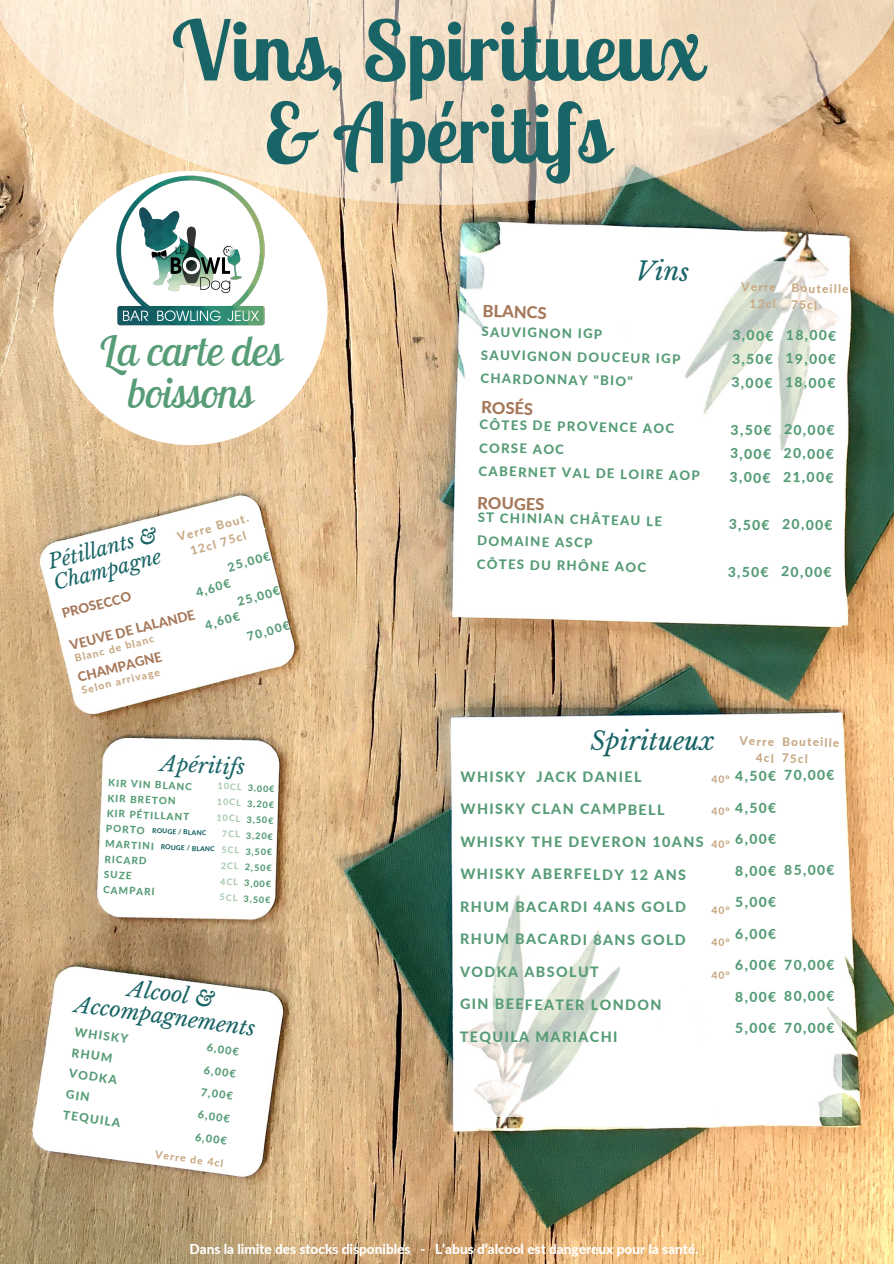
<style>
.page{position:relative;width:894px;height:1264px;background:#fff}
.page>*{position:absolute;margin:0;border:0;box-sizing:border-box;transform-origin:0 0}
.t1{font:700 82.5px "Lobster Two";color:#196466}
.t2{font:italic 42.3px/41.7px "Lobster Two";color:#569c76;text-align:center}
.t3{font:italic 25.35px "Libre Baskerville";color:#196466}
.t4{font:italic 21.3px "Libre Baskerville";color:#196466}
.t5{font:italic 21px "Libre Baskerville";color:#196466}
.t6{font:italic 19.95px "Libre Baskerville";color:#196466}
.t7{font:800 16.5px "Lato";color:#a6785a}
.t8{font:800 14.25px "Lato";letter-spacing:.095em;color:#569c76}
.t9{font:800 13.8px "Lato";letter-spacing:.1em;color:#569c76}
.t10{font:800 13.65px "Lato";color:#fff}
.t11{font:800 13.35px "Lato";color:#a6785a}
.t12{font:800 13.2px/23.1px "Lato";color:#569c76}
.t13{font:800 12px "Lato";color:#569c76}
.t14{font:800 11.85px "Lato";color:#c8aa86}
.t15{font:800 11.85px "Lato";color:#569c76}
.t16{font:800 10.8px "Lato";color:#569c76}
.t17{font:800 10.5px "Lato";color:#c8aa86}
.t18{font:800 10.35px "Lato";letter-spacing:.1em;color:#c8aa86}
.t19{font:800 9.9px "Lato";color:#569c76}
.t20{font:800 9px "Lato";color:#569c76}
.t21{font:800 9px "Lato";color:#adccb3}
.t22{font:800 6.75px "Lato";color:#196466}
</style>
<div class="page">
<img style="left:0;top:205px;width:893px;height:1058px">
<svg style="left:53px;top:205px;width:274px;height:240px"></svg>
<img style="left:83px;top:205px;width:214px;height:152px">
<svg style="left:459px;top:254px;width:385px;height:334px"></svg>
<div style="left:463px;top:772px;width:378px;height:345px;background:#fff"></div>
<svg style="left:73px;top:644px;width:204px;height:54px"></svg>
<svg style="left:510px;top:449px;width:223px;height:7px"></svg>
<svg style="left:0;top:0;width:893px;height:205px;background:#edd6ba"></svg>
<svg style="left:66px;top:1089px;width:23px;height:12px"></svg>
<svg style="left:755px;top:753px;width:18px;height:9px"></svg>
<svg style="left:222px;top:830px;width:18px;height:7px"></svg>
<svg style="left:222px;top:846px;width:17px;height:7px"></svg>
<svg style="left:221px;top:861px;width:17px;height:8px"></svg>
<svg style="left:220px;top:877px;width:18px;height:8px"></svg>
<svg style="left:220px;top:893px;width:17px;height:8px"></svg>
<p class="t1" style="left:171px;top:-2px;width:530px">Vins, Spiritueux</p>
<p class="t1" style="left:264px;top:80px;width:345px">&amp; Apéritifs</p>
<p class="t2" style="left:99px;top:329px;width:185px">La carte des boissons</p>
<p class="t14" style="left:176px;top:530px;width:75px;rotate:-16deg">Verre Bout.</p>
<p class="t6" style="left:46px;top:550px;width:113px;rotate:-14deg">Pétillants &amp;</p>
<p class="t14" style="left:188px;top:544px;width:59px;rotate:-16deg">12cl 75cl</p>
<p class="t13" style="left:194px;top:585px;width:37px;rotate:-16deg">4,60€</p>
<p class="t13" style="left:203px;top:618px;width:37px;rotate:-16deg">4,60€</p>
<p class="t13" style="left:226px;top:560px;width:45px;rotate:-16deg">25,00€</p>
<p class="t13" style="left:236px;top:595px;width:45px;rotate:-16deg">25,00€</p>
<p class="t13" style="left:245px;top:630px;width:45px;rotate:-16deg">70,00€</p>
<p class="t6" style="left:51px;top:571px;width:112px;rotate:-14deg">Champagne</p>
<p class="t11" style="left:60px;top:605px;width:72px;rotate:-14deg">PROSECCO</p>
<p class="t11" style="left:68px;top:637px;width:130px;rotate:-14deg">VEUVE DE LALANDE</p>
<p class="t17" style="left:73px;top:652px;width:83px;rotate:-14deg">Blanc de blanc</p>
<p class="t11" style="left:76px;top:669px;width:88px;rotate:-14deg">CHAMPAGNE</p>
<p class="t17" style="left:80px;top:684px;width:82px;rotate:-14deg">Selon arrivage</p>
<p class="t7" style="left:483px;top:300px;width:66px;rotate:2deg">BLANCS</p>
<p class="t3" style="left:636px;top:255px;width:55px;rotate:1deg">Vins</p>
<p class="t12" style="left:481px;top:320px;width:122px;rotate:1deg">SAUVIGNON IGP</p>
<p class="t12" style="left:481px;top:343px;width:201px;rotate:1deg">SAUVIGNON DOUCEUR IGP</p>
<p class="t12" style="left:480px;top:366px;width:154px;rotate:1deg">CHARDONNAY "BIO"</p>
<p class="t12" style="left:479px;top:413px;width:196px;rotate:1deg">CÔTES DE PROVENCE AOC</p>
<p class="t12" style="left:479px;top:436px;width:86px;rotate:1deg">CORSE AOC</p>
<p class="t12" style="left:479px;top:459px;width:222px;rotate:1deg">CABERNET VAL DE LOIRE AOP</p>
<p class="t12" style="left:478px;top:505px;width:186px;rotate:1deg">ST CHINIAN CHÂTEAU LE<br>DOMAINE ASCP</p>
<p class="t12" style="left:477px;top:552px;width:171px;rotate:1deg">CÔTES DU RHÔNE AOC</p>
<p class="t7" style="left:481px;top:397px;width:53px;rotate:2deg">ROSÉS</p>
<p class="t7" style="left:477px;top:492px;width:69px;rotate:2deg">ROUGES</p>
<p class="t14" style="left:741px;top:279px;width:36px;rotate:1deg">Verre</p>
<p class="t14" style="left:749px;top:296px;width:28px;rotate:1deg">12cl</p>
<p class="t14" style="left:791px;top:281px;width:59px;rotate:1deg">Bouteille</p>
<p class="t14" style="left:791px;top:297px;width:28px;rotate:1deg">75cl</p>
<p class="t9" style="left:732px;top:326px;width:42px;rotate:1deg">3,00€</p>
<p class="t9" style="left:732px;top:350px;width:42px;rotate:1deg">3,50€</p>
<p class="t9" style="left:731px;top:374px;width:42px;rotate:1deg">3,00€</p>
<p class="t9" style="left:730px;top:421px;width:42px;rotate:1deg">3,50€</p>
<p class="t9" style="left:730px;top:445px;width:42px;rotate:1deg">3,00€</p>
<p class="t9" style="left:729px;top:468px;width:42px;rotate:1deg">3,00€</p>
<p class="t9" style="left:728px;top:516px;width:42px;rotate:1deg">3,50€</p>
<p class="t9" style="left:727px;top:563px;width:42px;rotate:1deg">3,50€</p>
<p class="t9" style="left:786px;top:326px;width:52px;rotate:1deg">18,00€</p>
<p class="t9" style="left:785px;top:350px;width:52px;rotate:1deg">19,00€</p>
<p class="t9" style="left:785px;top:373px;width:52px;rotate:1deg">18,00€</p>
<p class="t9" style="left:784px;top:421px;width:52px;rotate:1deg">20,00€</p>
<p class="t9" style="left:783px;top:444px;width:52px;rotate:1deg">20,00€</p>
<p class="t9" style="left:783px;top:468px;width:52px;rotate:1deg">21,00€</p>
<p class="t9" style="left:782px;top:515px;width:52px;rotate:1deg">20,00€</p>
<p class="t9" style="left:781px;top:563px;width:52px;rotate:1deg">20,00€</p>
<p class="t5" style="left:161px;top:751px;width:86px;rotate:2deg">Apéritifs</p>
<p class="t19" style="left:109px;top:776px;width:85px;rotate:3deg">KIR VIN BLANC</p>
<p class="t19" style="left:108px;top:791px;width:70px;rotate:3deg">KIR BRETON</p>
<p class="t19" style="left:107px;top:806px;width:84px;rotate:3deg">KIR PÉTILLANT</p>
<p class="t19" style="left:106px;top:822px;width:40px;rotate:3deg">PORTO</p>
<p class="t19" style="left:106px;top:837px;width:50px;rotate:3deg">MARTINI</p>
<p class="t19" style="left:105px;top:852px;width:43px;rotate:3deg">RICARD</p>
<p class="t19" style="left:104px;top:868px;width:29px;rotate:3deg">SUZE</p>
<p class="t19" style="left:104px;top:883px;width:53px;rotate:3deg">CAMPARI</p>
<p class="t21" style="left:218px;top:780px;width:25px;rotate:2deg">10CL</p>
<p class="t21" style="left:217px;top:796px;width:25px;rotate:2deg">10CL</p>
<p class="t21" style="left:217px;top:812px;width:25px;rotate:2deg">10CL</p>
<p class="t20" style="left:248px;top:782px;width:28px;rotate:2deg">3,00€</p>
<p class="t20" style="left:247px;top:798px;width:28px;rotate:2deg">3,20€</p>
<p class="t20" style="left:247px;top:814px;width:28px;rotate:2deg">3,50€</p>
<p class="t20" style="left:246px;top:829px;width:28px;rotate:2deg">3,20€</p>
<p class="t20" style="left:245px;top:845px;width:28px;rotate:2deg">3,50€</p>
<p class="t20" style="left:245px;top:861px;width:28px;rotate:2deg">2,50€</p>
<p class="t20" style="left:244px;top:877px;width:28px;rotate:2deg">3,00€</p>
<p class="t20" style="left:244px;top:893px;width:28px;rotate:2deg">3,50€</p>
<p class="t22" style="left:152px;top:826px;width:55px;rotate:3deg">ROUGE / BLANC</p>
<p class="t22" style="left:161px;top:842px;width:55px;rotate:3deg">ROUGE / BLANC</p>
<p class="t4" style="left:130px;top:974px;width:88px;rotate:8deg">Alcool &amp;</p>
<p class="t4" style="left:77px;top:990px;width:183px;rotate:8deg">Accompagnements</p>
<p class="t15" style="left:76px;top:1024px;width:55px;rotate:8deg">WHISKY</p>
<p class="t15" style="left:73px;top:1044px;width:42px;rotate:8deg">RHUM</p>
<p class="t15" style="left:70px;top:1065px;width:50px;rotate:8deg">VODKA</p>
<p class="t15" style="left:64px;top:1107px;width:59px;rotate:8deg">TEQUILA</p>
<p class="t16" style="left:208px;top:1040px;width:34px;rotate:8deg">6,00€</p>
<p class="t16" style="left:205px;top:1062px;width:34px;rotate:8deg">6,00€</p>
<p class="t16" style="left:202px;top:1085px;width:34px;rotate:8deg">7,00€</p>
<p class="t16" style="left:199px;top:1107px;width:34px;rotate:8deg">6,00€</p>
<p class="t16" style="left:196px;top:1130px;width:34px;rotate:8deg">6,00€</p>
<p class="t17" style="left:156px;top:1147px;width:70px;rotate:8deg">Verre de 4cl</p>
<p class="t3" style="left:590px;top:725px;width:125px">Spiritueux</p>
<p class="t8" style="left:460px;top:767px;width:182px">WHISKY JACK DANIEL</p>
<p class="t8" style="left:460px;top:800px;width:205px">WHISKY CLAN CAMPBELL</p>
<p class="t8" style="left:460px;top:832px;width:245px">WHISKY THE DEVERON 10ANS</p>
<p class="t8" style="left:460px;top:865px;width:227px">WHISKY ABERFELDY 12 ANS</p>
<p class="t8" style="left:460px;top:897px;width:227px">RHUM BACARDI 4ANS GOLD</p>
<p class="t8" style="left:460px;top:930px;width:227px">RHUM BACARDI 8ANS GOLD</p>
<p class="t8" style="left:460px;top:962px;width:140px">VODKA ABSOLUT</p>
<p class="t8" style="left:460px;top:995px;width:203px">GIN BEEFEATER LONDON</p>
<p class="t8" style="left:460px;top:1028px;width:159px">TEQUILA MARIACHI</p>
<p class="t14" style="left:739px;top:733px;width:36px;rotate:1deg">Verre</p>
<p class="t14" style="left:782px;top:734px;width:59px;rotate:1deg">Bouteille</p>
<p class="t14" style="left:781px;top:750px;width:28px;rotate:1deg">75cl</p>
<p class="t9" style="left:735px;top:767px;width:42px">4,50€</p>
<p class="t9" style="left:735px;top:799px;width:42px">4,50€</p>
<p class="t9" style="left:735px;top:830px;width:42px">6,00€</p>
<p class="t9" style="left:735px;top:862px;width:42px">8,00€</p>
<p class="t9" style="left:735px;top:893px;width:42px">5,00€</p>
<p class="t9" style="left:735px;top:925px;width:42px">6,00€</p>
<p class="t9" style="left:735px;top:956px;width:42px">6,00€</p>
<p class="t9" style="left:735px;top:988px;width:42px">8,00€</p>
<p class="t9" style="left:735px;top:1019px;width:42px">5,00€</p>
<p class="t9" style="left:784px;top:766px;width:52px">70,00€</p>
<p class="t18" style="left:711px;top:772px;width:20px">40°</p>
<p class="t18" style="left:711px;top:805px;width:20px">40°</p>
<p class="t18" style="left:711px;top:837px;width:20px">40°</p>
<p class="t9" style="left:784px;top:861px;width:52px">85,00€</p>
<p class="t18" style="left:711px;top:903px;width:20px">40°</p>
<p class="t18" style="left:711px;top:936px;width:20px">40°</p>
<p class="t18" style="left:711px;top:969px;width:20px">40°</p>
<p class="t9" style="left:784px;top:955px;width:52px">70,00€</p>
<p class="t9" style="left:784px;top:987px;width:52px">80,00€</p>
<p class="t9" style="left:784px;top:1019px;width:52px">70,00€</p>
<p class="t10" style="left:189px;top:1240px;width:510px">Dans la limite des stocks disponibles - L’abus d’alcool est dangereux pour la santé.</p>
</div>
